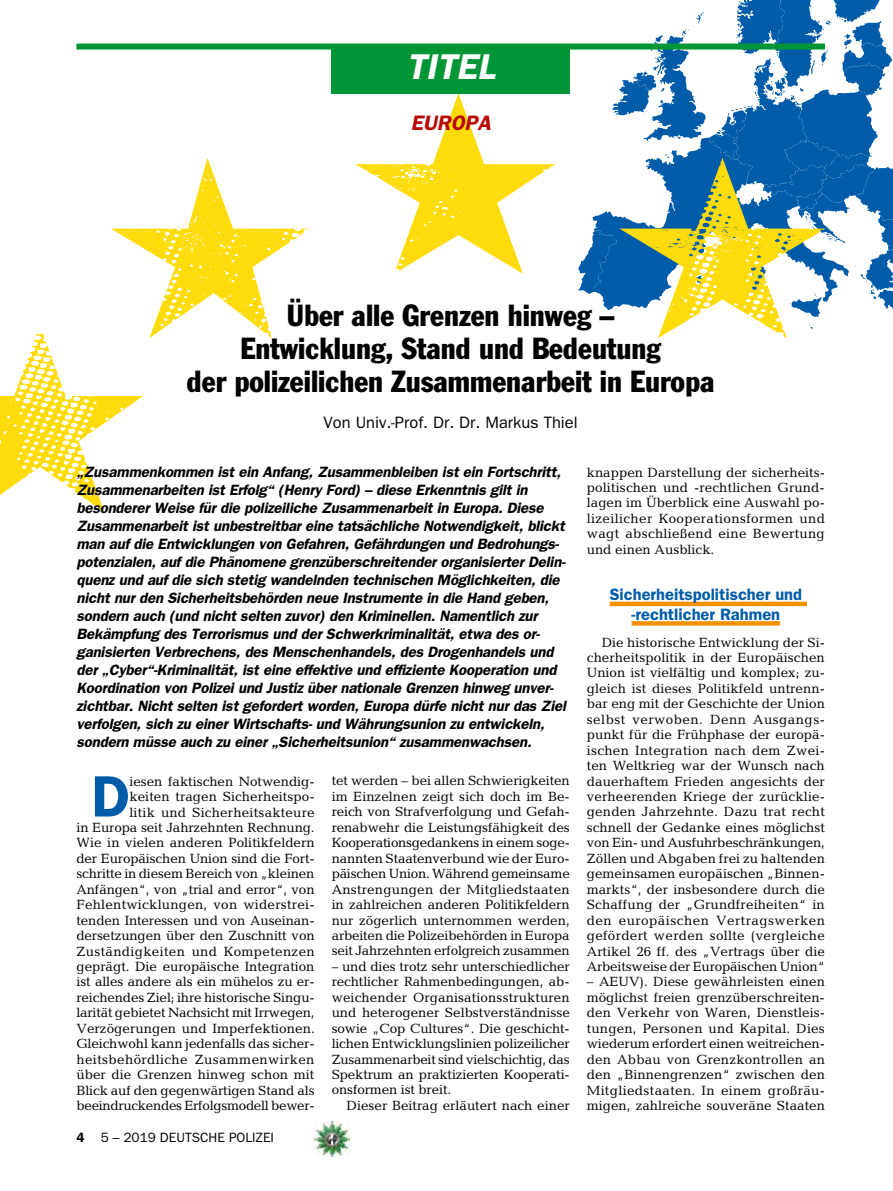
<style>
.page{position:relative;width:893px;height:1191px;background:#fff}
.page>*{position:absolute;margin:0;border:0;box-sizing:border-box;transform-origin:0 0}
.t1{font:600 58.5px "Franklin Gothic";color:#005ca9}
.t2{font:italic 600 36px "Franklin Gothic";color:#fff}
.t3{font:condensed 30px/33px "Franklin Gothic";color:#000;text-align:center}
.t4{font:italic 600 21px "Franklin Gothic";color:#b70a06}
.t5{font:600 16.5px/19.5px "Franklin Gothic";color:#005ca9;text-align:center}
.t6{font:16.5px "Franklin Gothic";color:#000}
.t7{font:italic 600 15px/18px "Franklin Gothic";letter-spacing:-.01em;color:#000}
.t8{font:13.5px/15.5px "Candida";letter-spacing:-.01em;color:#000;text-align:justify}
.t9{font:13.5px "Franklin Gothic";color:#000}
.s1{font-weight:600}
</style>
<div class="page">
<img style="left:315px;top:1121px;width:34px;height:35px">
<svg style="left:355px;top:94px;width:200px;height:180px"></svg>
<svg style="left:578px;top:0;width:315px;height:338px"></svg>
<svg style="left:0;top:158px;width:310px;height:354px"></svg>
<div style="left:77px;top:44px;width:748px;height:6px;background:#009635"></div>
<div style="left:332px;top:48px;width:238px;height:46px;background:#009635"></div>
<div style="left:610px;top:601px;width:197px;height:5px;background:#f39100"></div>
<svg style="left:632px;top:621px;width:148px;height:4px"></svg>
<h2 class="t2" style="left:406px;top:45px;width:90px">TITEL</h2>
<h3 class="t4" style="left:411px;top:110px;width:82px">EUROPA</h3>
<h3 class="t3" style="left:187px;top:299px;width:529px">Über alle Grenzen hinweg –<br>Entwicklung, Stand und Bedeutung<br>der polizeilichen Zusammenarbeit in Europa</h3>
<p class="t6" style="left:324px;top:413px;width:256px">Von Univ.-Prof. Dr. Dr. Markus Thiel</p>
<p class="t7" style="left:77px;top:463px;width:491px">„Zusammenkommen ist ein Anfang, Zusammenbleiben ist ein Fortschritt, Zusammenarbeiten ist Erfolg“ (Henry Ford) – diese Erkenntnis gilt in besonderer Weise für die polizeiliche Zusammenarbeit in Europa. Diese Zusammenarbeit ist unbestreitbar eine tatsächliche Notwendigkeit, blickt man auf die Entwicklungen von Gefahren, Gefährdungen und Bedrohungs&shy;potenzialen, auf die Phänomene grenzüberschreitender organisierter Delin&shy;quenz und auf die sich stetig wandelnden technischen Möglichkeiten, die nicht nur den Sicherheitsbehörden neue Instrumente in die Hand geben, sondern auch (und nicht selten zuvor) den Kriminellen. Namentlich zur Bekämpfung des Terrorismus und der Schwerkriminalität, etwa des or&shy;ganisierten Verbrechens, des Menschenhandels, des Drogenhandels und der „Cyber“-Kriminalität, ist eine effektive und effiziente Kooperation und Koordination von Polizei und Justiz über nationale Grenzen hinweg unver&shy;zichtbar. Nicht selten ist gefordert worden, Europa dürfe nicht nur das Ziel verfolgen, sich zu einer Wirtschafts- und Währungsunion zu entwickeln, sondern müsse auch zu einer „Sicherheitsunion“ zusammenwachsen.</p>
<p class="t8" style="left:77px;top:773px;width:240px;text-align:right">iesen faktischen Notwendig-<br>keiten tragen Sicherheitspo-<br>litik und Sicherheitsakteure<br>in Europa seit Jahrzehnten Rechnung.<br>Wie in vielen anderen Politikfeldern der Europäischen Union sind die Fort&shy;schritte in diesem Bereich von „kleinen Anfängen“, von „trial and error“, von Fehlentwicklungen, von widerstrei&shy;tenden Interessen und von Auseinan&shy;dersetzungen über den Zuschnitt von Zuständigkeiten und Kompetenzen geprägt. Die europäische Integration ist alles andere als ein mühelos zu er&shy;reichendes Ziel; ihre historische Singu&shy;larität gebietet Nachsicht mit Irrwegen, Verzögerungen und Imperfektionen.<br>Gleichwohl kann jedenfalls das sicher&shy;heitsbehördliche Zusammenwirken über die Grenzen hinweg schon mit Blick auf den gegenwärtigen Stand als beeindruckendes Erfolgsmodell bewer-</p>
<p class="t8" style="left:332px;top:773px;width:240px">tet werden – bei allen Schwierigkeiten im Einzelnen zeigt sich doch im Be&shy;reich von Strafverfolgung und Gefah&shy;renabwehr die Leistungsfähigkeit des Kooperationsgedankens in einem soge&shy;nannten Staatenverbund wie der Euro&shy;päischen Union. Während gemeinsame Anstrengungen der Mitgliedstaaten in zahlreichen anderen Politikfeldern nur zögerlich unternommen werden, arbeiten die Polizeibehörden in Europa seit Jahrzehnten erfolgreich zusammen</p>
<h1 class="t1" style="left:91px;top:762px;width:40px">D</h1>
<p class="t8" style="left:332px;top:958px;width:240px">– und dies trotz sehr unterschiedlicher rechtlicher Rahmenbedingungen, ab&shy;weichender Organisationsstrukturen und heterogener Selbstverständnisse sowie „Cop Cultures“. Die geschicht&shy;lichen Entwicklungslinien polizeilicher Zusammenarbeit sind vielschichtig, das Spektrum an praktizierten Kooperati&shy;onsformen ist breit.</p>
<p class="t8" style="left:347px;top:1097px;width:225px">Dieser Beitrag erläutert nach einer</p>
<p class="t9" style="left:77px;top:1129px;width:199px"><span class="s1">4</span> 5 – 2019 DEUTSCHE POLIZEI</p>
<p class="t8" style="left:587px;top:464px;width:240px">knappen Darstellung der sicherheits&shy;politischen und -rechtlichen Grund&shy;lagen im Überblick eine Auswahl po&shy;lizeilicher Kooperationsformen und wagt abschließend eine Bewertung und einen Ausblick.</p>
<p class="t5" style="left:610px;top:585px;width:194px">Sicherheitspolitischer und -rechtlicher Rahmen</p>
<p class="t8" style="left:587px;top:634px;width:240px;text-indent:15px">Die historische Entwicklung der Si&shy;cherheitspolitik in der Europäischen Union ist vielfältig und komplex; zu&shy;gleich ist dieses Politikfeld untrenn&shy;bar eng mit der Geschichte der Union selbst verwoben. Denn Ausgangs&shy;punkt für die Frühphase der europä&shy;ischen Integration nach dem Zwei&shy;ten Weltkrieg war der Wunsch nach dauerhaftem Frieden angesichts der verheerenden Kriege der zurücklie&shy;genden Jahrzehnte. Dazu trat recht schnell der Gedanke eines möglichst von Ein- und Ausfuhrbeschränkungen, Zöllen und Abgaben frei zu haltenden gemeinsamen europäischen „Binnen&shy;markts“, der insbesondere durch die Schaffung der „Grundfreiheiten“ in den europäischen Vertragswerken gefördert werden sollte (vergleiche Artikel 26 ff. des „Vertrags über die Arbeitsweise der Europäischen Union“</p>
<p class="t8" style="left:587px;top:974px;width:240px">– AEUV). Diese gewährleisten einen möglichst freien grenzüberschreiten&shy;den Verkehr von Waren, Dienstleis&shy;tungen, Personen und Kapital. Dies wiederum erfordert einen weitreichen&shy;den Abbau von Grenzkontrollen an den „Binnengrenzen“ zwischen den Mitgliedstaaten. In einem großräu&shy;migen, zahlreiche souveräne Staaten</p>
</div>
